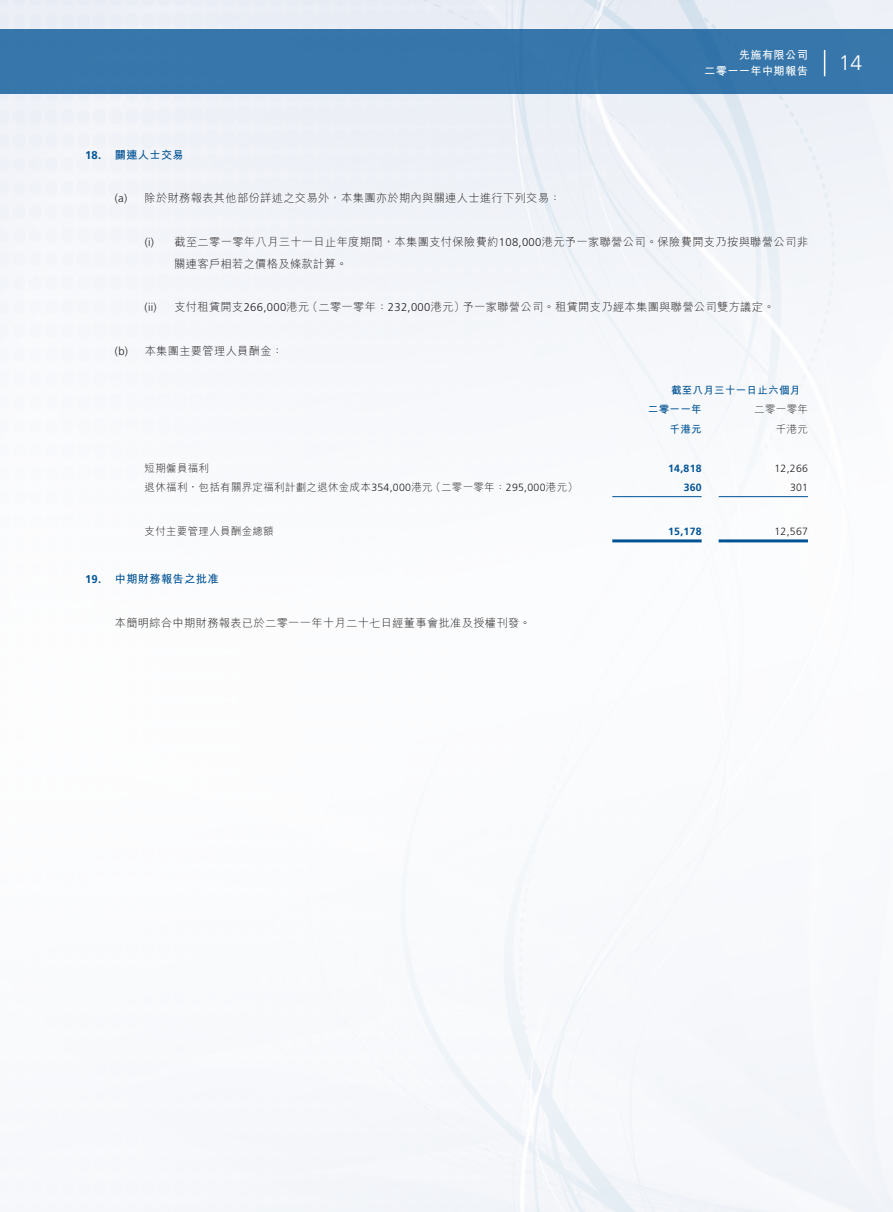
<style>
.page{position:relative;width:893px;height:1212px;background:#fff}
.page>*{position:absolute;margin:0;border:0;box-sizing:border-box;transform-origin:0 0}
.t1{font:300 21px "Frutiger LT Std";color:#fff}
.t2{font:300 11.25px/21.8px "M Hei HK";letter-spacing:.03em;color:#231f20}
.t3{font:700 11.25px "M Hei HK";letter-spacing:.03em;color:#005294}
.t4{font:700 11.25px/16.5px "M Hei HK";letter-spacing:.03em;color:#fff;text-align:right}
.t5{font:300 10.5px "M Hei HK";letter-spacing:.03em;color:#231f20}
.t6{font:700 10.5px/19.5px "M Hei HK";letter-spacing:.03em;color:#005294}
.t7{font:700 10.5px "Frutiger LT Std";letter-spacing:.03em;color:#005294}
.t8{font:300 10.5px "Frutiger LT Std";letter-spacing:.03em;color:#231f20}
.s1{font-family:"Frutiger LT Std"}
</style>
<div class="page">
<div style="left:0;top:29px;width:893px;height:65px;background:#3676aa"></div>
<svg style="left:824px;top:50px;width:1px;height:26px"></svg>
<hr style="left:0;top:29px;width:1px;height:65px;background:#005294">
<hr style="left:612px;top:496px;width:90px;height:1px;background:#005294">
<hr style="left:719px;top:496px;width:89px;height:1px;background:#005294">
<hr style="left:612px;top:539px;width:90px;height:3px;background:#005294">
<hr style="left:719px;top:539px;width:89px;height:3px;background:#005294">
<p class="t4" style="left:704px;top:46px;width:105px">先施有限公司<br>二零一一年中期報告</p>
<p class="t3" style="left:85px;top:147px;width:100px"><span class="s1">18.</span> 關連人士交易</p>
<p class="t2" style="left:115px;top:187px;width:447px"><span class="s1">(a)</span> 除於財務報表其他部份詳述之交易外，本集團亦於期內與關連人士進行下列交易：</p>
<p class="t2" style="left:174px;top:230px;width:635px;text-indent:-30px"><span class="s1">(i)</span> 截至二零一零年八月三十一日止年度期間，本集團支付保險費約<span class="s1">108,000</span>港元予一家聯營公司。保險費開支乃按與聯營公司非關連客戶相若之價格及條款計算。</p>
<p class="t2" style="left:145px;top:296px;width:631px"><span class="s1">(ii)</span> 支付租賃開支<span class="s1">266,000</span>港元（二零一零年：<span class="s1">232,000</span>港元）予一家聯營公司。租賃開支乃經本集團與聯營公司雙方議定。</p>
<p class="t2" style="left:115px;top:339px;width:170px"><span class="s1">(b)</span> 本集團主要管理人員酬金：</p>
<p class="t6" style="left:648px;top:379px;width:154px;text-indent:23px">截至八月三十一日止六個月二零一一年</p>
<p class="t5" style="left:754px;top:402px;width:55px">二零一零年</p>
<p class="t6" style="left:670px;top:418px;width:34px">千港元</p>
<p class="t5" style="left:776px;top:421px;width:34px">千港元</p>
<p class="t5" style="left:145px;top:460px;width:66px">短期僱員福利</p>
<p class="t7" style="left:668px;top:462px;width:35px">14,818</p>
<p class="t8" style="left:774px;top:462px;width:35px">12,266</p>
<p class="t5" style="left:145px;top:480px;width:435px">退休福利，包括有關界定福利計劃之退休金成本<span class="s1">354,000</span>港元（二零一零年：<span class="s1">295,000</span>港元）</p>
<p class="t7" style="left:684px;top:481px;width:20px">360</p>
<p class="t8" style="left:790px;top:482px;width:20px">301</p>
<p class="t5" style="left:145px;top:523px;width:131px">支付主要管理人員酬金總額</p>
<p class="t7" style="left:668px;top:525px;width:35px">15,178</p>
<p class="t8" style="left:774px;top:525px;width:35px">12,567</p>
<p class="t3" style="left:85px;top:571px;width:135px"><span class="s1">19.</span> 中期財務報告之批准</p>
<p class="t2" style="left:115px;top:611px;width:418px">本簡明綜合中期財務報表已於二零一一年十月二十七日經董事會批准及授權刊發。</p>
<h1 class="t1" style="left:839px;top:50px;width:25px">14</h1>
</div>
